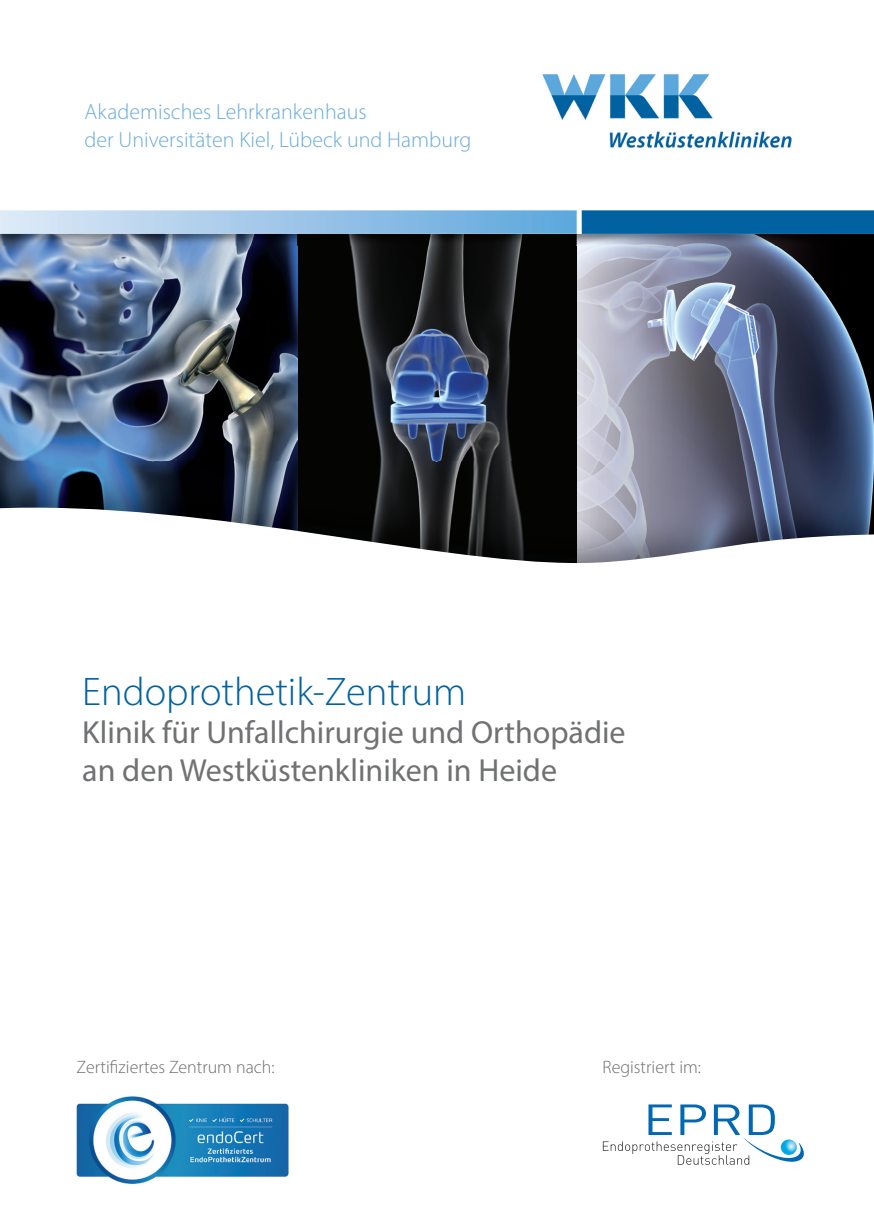
<style>
.page{position:relative;width:874px;height:1225px;background:#fff}
.page>*{position:absolute;margin:0;border:0;box-sizing:border-box;transform-origin:0 0}
.t1{font:40px "Myriad Variable Concept";color:#0062a1}
.t2{font:32px/38px "Myriad Pro";color:#707173}
.t3{font:22px/28px "Myriad Variable Concept";color:#6aacda}
.t4{font:18px "Myriad Variable Concept";color:#6c6d70}
</style>
<div class="page">
<img style="left:0;top:246px;width:814px;height:216px">
<img style="left:814px;top:246px;width:59px;height:216px">
<img style="left:0;top:234px;width:873px;height:12px">
<div style="left:581px;top:210px;width:292px;height:24px;background:#0062a1"></div>
<img style="left:0;top:210px;width:576px;height:25px">
<img style="left:542px;top:74px;width:250px;height:74px">
<img style="left:814px;top:462px;width:59px;height:36px">
<img style="left:576px;top:462px;width:238px;height:36px">
<img style="left:0;top:462px;width:576px;height:36px">
<svg style="left:0;top:498px;width:873px;height:66px"></svg>
<div style="left:0;top:512px;width:17px;height:159px;background:#fff"></div>
<svg style="left:602px;top:1104px;width:201px;height:60px"></svg>
<svg style="left:780px;top:1139px;width:16px;height:15px"></svg>
<img style="left:76px;top:1096px;width:213px;height:88px">
<p class="t3" style="left:85px;top:97px;width:388px">Akademisches Lehrkrankenhaus<br>der Universitäten Kiel, Lübeck und Hamburg</p>
<p class="t1" style="left:82px;top:668px;width:385px">Endoprothetik-Zentrum</p>
<p class="t2" style="left:82px;top:712px;width:544px">Klinik für Unfallchirurgie und Orthopädie an den Westküstenkliniken in Heide</p>
<p class="t4" style="left:77px;top:1056px;width:199px">Zertifiziertes Zentrum nach:</p>
<p class="t4" style="left:602px;top:1056px;width:100px">Registriert im:</p>
</div>
